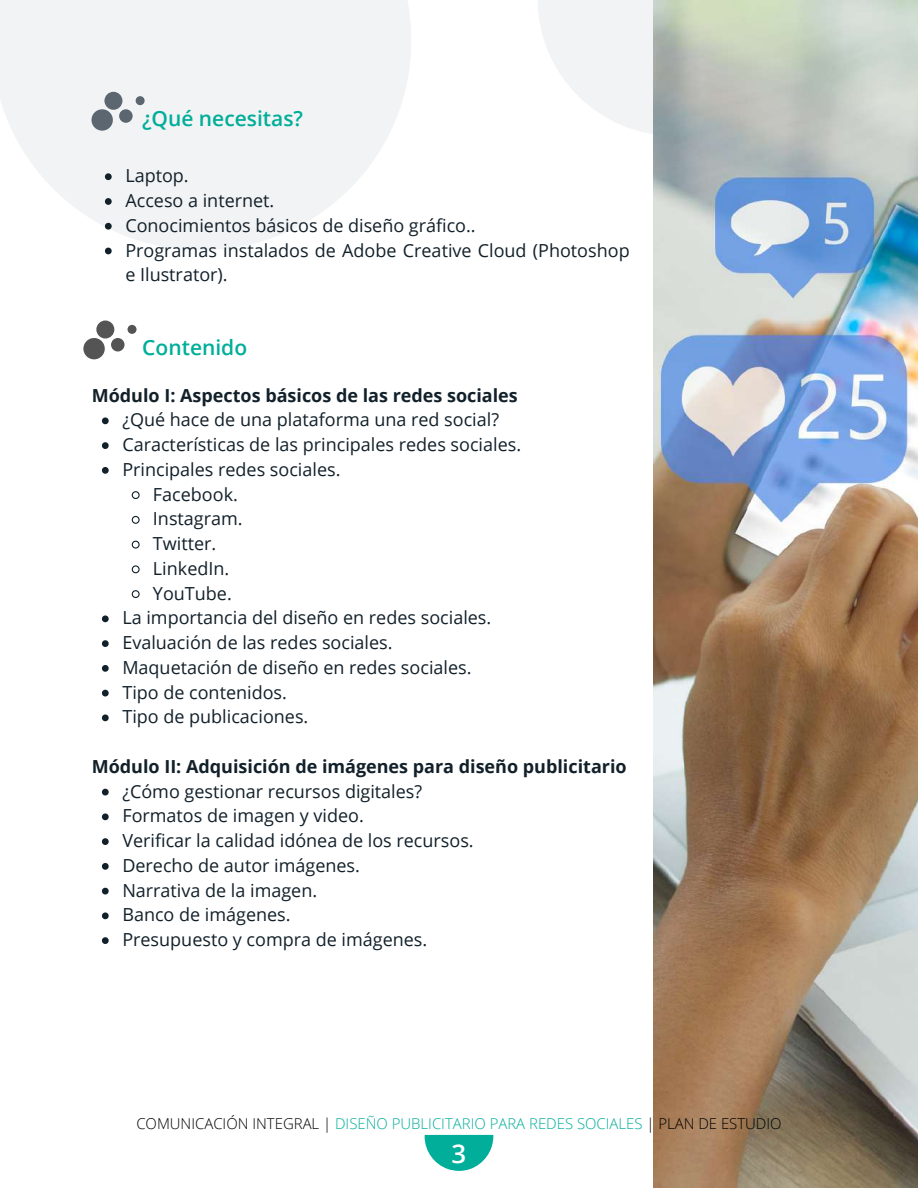
<style>
.page{position:relative;width:918px;height:1188px;background:#fff}
.page>*{position:absolute;margin:0;border:0;box-sizing:border-box;transform-origin:0 0}
.t1{font:600 25.8px "Open Sans";color:#fff}
.t2{font:600 21px "Open Sans";color:#00ae9a}
.t3{font:18px/24.8px "Open Sans";color:#12202a}
.t4{font:700 18px "Open Sans";color:#12202a}
.t5{font:300 15px "Open Sans";color:#000}
.s1{color:#00ae9a}
</style>
<div class="page">
<svg style="left:538px;top:0;width:116px;height:136px"></svg>
<img style="left:654px;top:0;width:264px;height:1188px">
<svg style="left:0;top:0;width:411px;height:250px;fill:#f2f3f4"></svg>
<svg style="left:425px;top:1135px;width:68px;height:36px"></svg>
<div style="left:91px;top:109px;width:22px;height:22px;background:#5b6670;border-radius:50%"></div>
<div style="left:104px;top:92px;width:18px;height:18px;background:#5b6670;border-radius:50%"></div>
<div style="left:136px;top:96px;width:9px;height:9px;background:#5b6670;border-radius:50%"></div>
<div style="left:119px;top:109px;width:14px;height:14px;background:#5b6670;border-radius:50%"></div>
<svg style="left:105px;top:173px;width:7px;height:7px"></svg>
<svg style="left:105px;top:198px;width:7px;height:7px"></svg>
<svg style="left:105px;top:223px;width:7px;height:7px"></svg>
<svg style="left:105px;top:248px;width:7px;height:6px"></svg>
<div style="left:83px;top:338px;width:22px;height:21px;background:#545454;border-radius:50%"></div>
<div style="left:96px;top:321px;width:18px;height:18px;background:#545454;border-radius:50%"></div>
<div style="left:128px;top:325px;width:9px;height:9px;background:#545454;border-radius:50%"></div>
<div style="left:111px;top:338px;width:14px;height:13px;background:#545454;border-radius:50%"></div>
<svg style="left:102px;top:417px;width:7px;height:7px"></svg>
<svg style="left:102px;top:442px;width:7px;height:7px"></svg>
<svg style="left:102px;top:467px;width:7px;height:7px"></svg>
<svg style="left:131px;top:491px;width:9px;height:8px"></svg>
<svg style="left:131px;top:515px;width:9px;height:9px"></svg>
<svg style="left:131px;top:540px;width:9px;height:9px"></svg>
<svg style="left:131px;top:565px;width:9px;height:9px"></svg>
<svg style="left:131px;top:590px;width:9px;height:8px"></svg>
<svg style="left:102px;top:615px;width:7px;height:7px"></svg>
<svg style="left:102px;top:640px;width:7px;height:7px"></svg>
<svg style="left:102px;top:665px;width:7px;height:7px"></svg>
<svg style="left:102px;top:690px;width:7px;height:6px"></svg>
<svg style="left:102px;top:714px;width:7px;height:7px"></svg>
<svg style="left:102px;top:789px;width:7px;height:6px"></svg>
<svg style="left:102px;top:813px;width:7px;height:7px"></svg>
<svg style="left:102px;top:838px;width:7px;height:7px"></svg>
<svg style="left:102px;top:863px;width:7px;height:7px"></svg>
<svg style="left:102px;top:888px;width:7px;height:6px"></svg>
<svg style="left:102px;top:912px;width:7px;height:7px"></svg>
<svg style="left:102px;top:937px;width:7px;height:7px"></svg>
<p class="t2" style="left:142px;top:104px;width:163px">¿Qué necesitas?</p>
<p class="t3" style="left:125px;top:163px;width:506px">Laptop.<br>Acceso a internet.<br>Conocimientos básicos de diseño gráfico..<br>Programas instalados de Adobe Creative Cloud (Photoshop e Ilustrator).</p>
<p class="t2" style="left:142px;top:332px;width:106px">Contenido</p>
<p class="t4" style="left:92px;top:383px;width:428px">Módulo I: Aspectos básicos de las redes sociales</p>
<p class="t3" style="left:122px;top:407px;width:378px">¿Qué hace de una plataforma una red social?</p>
<p class="t3" style="left:122px;top:432px;width:400px">Características de las principales redes sociales.</p>
<p class="t3" style="left:122px;top:457px;width:220px">Principales redes sociales.</p>
<p class="t3" style="left:153px;top:481px;width:86px">Facebook.</p>
<p class="t3" style="left:153px;top:506px;width:91px">Instagram.</p>
<p class="t3" style="left:153px;top:531px;width:65px">Twitter.</p>
<p class="t3" style="left:153px;top:556px;width:78px">LinkedIn.</p>
<p class="t3" style="left:153px;top:580px;width:80px">YouTube.</p>
<p class="t3" style="left:122px;top:605px;width:370px">La importancia del diseño en redes sociales.</p>
<p class="t3" style="left:122px;top:630px;width:272px">Evaluación de las redes sociales.</p>
<p class="t3" style="left:122px;top:655px;width:351px">Maquetación de diseño en redes sociales.</p>
<p class="t3" style="left:122px;top:679px;width:166px">Tipo de contenidos.</p>
<p class="t3" style="left:122px;top:704px;width:188px">Tipo de publicaciones.</p>
<p class="t4" style="left:92px;top:754px;width:536px">Módulo II: Adquisición de imágenes para diseño publicitario</p>
<p class="t3" style="left:122px;top:778px;width:353px">¿Cómo gestionar recursos digitales?<br>Formatos de imagen y video.<br>Verificar la calidad idónea de los recursos.<br>Derecho de autor imágenes.<br>Narrativa de la imagen.<br>Banco de imágenes.<br>Presupuesto y compra de imágenes.</p>
<p class="t5" style="left:136px;top:1113px;width:647px">COMUNICACIÓN INTEGRAL | <span class="s1">DISEÑO PUBLICITARIO PARA REDES SOCIALES</span> | PLAN DE ESTUDIO</p>
<h1 class="t1" style="left:452px;top:1135px;width:16px">3</h1>
</div>
